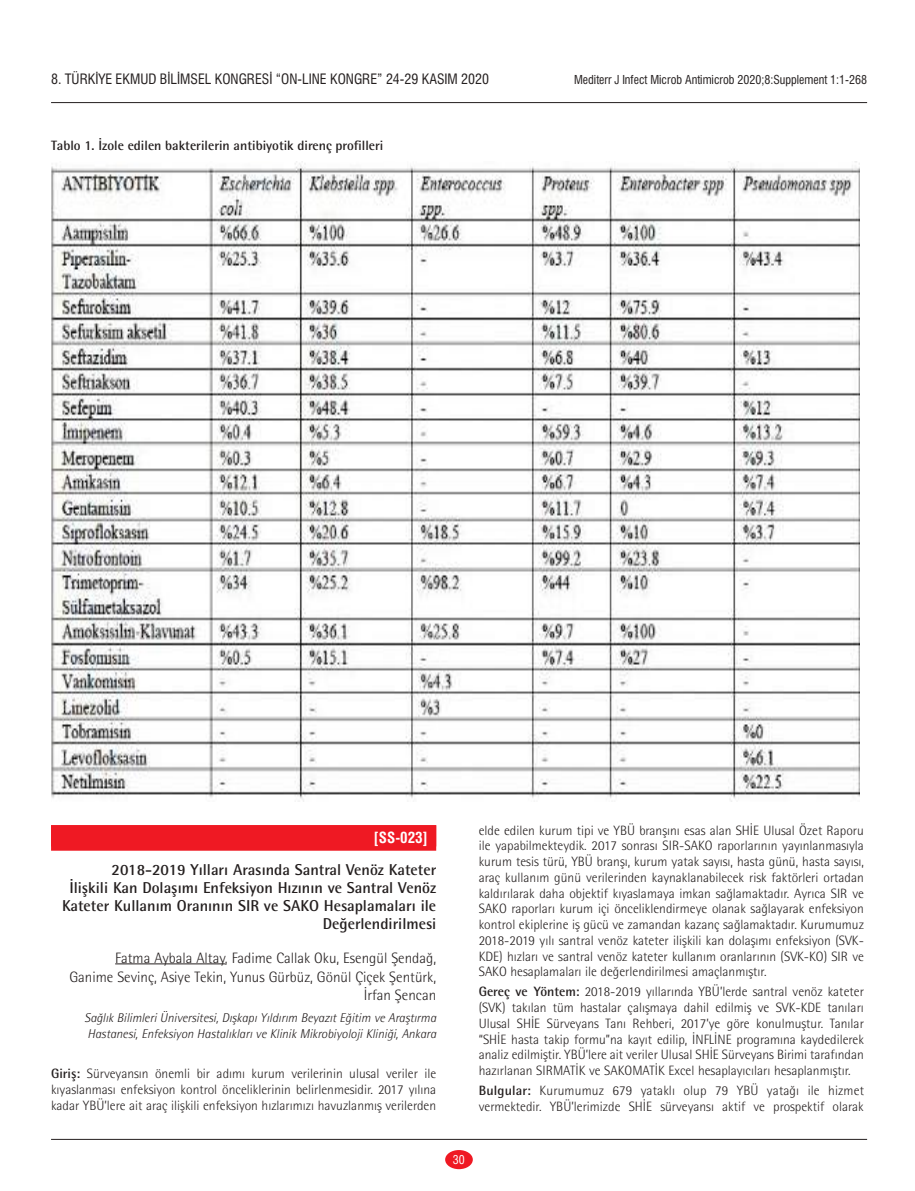
<style>
.page{position:relative;width:915px;height:1191px;background:#fff}
.page>*{position:absolute;margin:0;border:0;box-sizing:border-box;transform-origin:0 0}
.t1{font:700 15.75px/18px "Rotis Semi Sans Std";color:#241f1f;text-align:right}
.t2{font:300 15px/18.8px "Rotis Semi Sans Std";color:#241f1f;text-align:right}
.t3{font:15px "Swiss Condensed Bold Tr";color:#fff}
.t4{font:13.95px "Swiss Condensed Tr";color:#241f1f}
.t5{font:300 13.5px/15.8px "Rotis Semi Sans Std";color:#241f1f;text-align:justify}
.t6{font:700 13.5px "Rotis Semi Sans Std";color:#241f1f}
.t7{font:italic 300 12.75px/15.8px "Rotis Semi Sans Std";color:#241f1f}
.t8{font:12px "Swiss Condensed Tr";color:#241f1f}
.t9{font:12px "Swiss Condensed Tr";color:#fff}
.s1{font-weight:700}
</style>
<div class="page">
<hr style="left:51px;top:102px;width:815px;height:1px;background:#241f1f">
<hr style="left:51px;top:1139px;width:815px;height:1px;background:#241f1f">
<div style="left:445px;top:1150px;width:27px;height:19px;background:#ef1923;border-radius:50%"></div>
<div style="left:51px;top:825px;width:385px;height:25px;background:#ef1923"></div>
<hr style="left:115px;top:963px;width:110px;height:1px;background:#241f1f">
<img style="left:51px;top:162px;width:808px;height:639px">
<p class="t4" style="left:51px;top:70px;width:439px">8. TÜRKİYE EKMUD BİLİMSEL KONGRESİ “ON-LINE KONGRE” 24-29 KASIM 2020</p>
<p class="t8" style="left:574px;top:72px;width:294px">Mediterr J Infect Microb Antimicrob 2020;8:Supplement 1:1-268</p>
<p class="t6" style="left:51px;top:137px;width:334px">Tablo 1. İzole edilen bakterilerin antibiyotik direnç profilleri</p>
<p class="t3" style="left:374px;top:829px;width:55px">[SS-023]</p>
<p class="t1" style="left:62px;top:860px;width:375px">2018-2019 Yılları Arasında Santral Venöz Kateter<br>İlişkili Kan Dolaşımı Enfeksiyon Hızının ve Santral Venöz Kateter Kullanım Oranının SIR ve SAKO Hesaplamaları ile Değerlendirilmesi</p>
<p class="t2" style="left:69px;top:948px;width:368px">Fatma Aybala Altay, Fadime Callak Oku, Esengül Şendağ,<br>Ganime Sevinç, Asiye Tekin, Yunus Gürbüz, Gönül Çiçek Şentürk,<br>İrfan Şencan</p>
<p class="t7" style="left:84px;top:1010px;width:353px">Sağlık Bilimleri Üniversitesi, Dışkapı Yıldırım Beyazıt Eğitim ve Araştırma<br>Hastanesi, Enfeksiyon Hastalıkları ve Klinik Mikrobiyoloji Kliniği, Ankara</p>
<p class="t5" style="left:51px;top:1065px;width:386px"><span class="s1">Giriş:</span> Sürveyansın önemli bir adımı kurum verilerinin ulusal veriler ile kıyaslanması enfeksiyon kontrol önceliklerinin belirlenmesidir. 2017 yılına kadar YBÜ’lere ait araç ilişkili enfeksiyon hızlarımızı havuzlanmış verilerden</p>
<p class="t5" style="left:478px;top:822px;width:386px">elde edilen kurum tipi ve YBÜ branşını esas alan SHİE Ulusal Özet Raporu ile yapabilmekteydik. 2017 sonrası SIR-SAKO raporlarının yayınlanmasıyla kurum tesis türü, YBÜ branşı, kurum yatak sayısı, hasta günü, hasta sayısı, araç kullanım günü verilerinden kaynaklanabilecek risk faktörleri ortadan kaldırılarak daha objektif kıyaslamaya imkan sağlamaktadır. Ayrıca SIR ve SAKO raporları kurum içi önceliklendirmeye olanak sağlayarak enfeksiyon kontrol ekiplerine iş gücü ve zamandan kazanç sağlamaktadır. Kurumumuz 2018-2019 yılı santral venöz kateter ilişkili kan dolaşımı enfeksiyon (SVK-KDE) hızları ve santral venöz kateter kullanım oranlarının (SVK-KO) SIR ve SAKO hesaplamaları ile değerlendirilmesi amaçlanmıştır.</p>
<p class="t5" style="left:478px;top:984px;width:386px"><span class="s1">Gereç ve Yöntem:</span> 2018-2019 yıllarında YBÜ’lerde santral venöz kateter (SVK) takılan tüm hastalar çalışmaya dahil edilmiş ve SVK-KDE tanıları Ulusal SHİE Sürveyans Tanı Rehberi, 2017’ye göre konulmuştur. Tanılar “SHİE hasta takip formu”na kayıt edilip, İNFLİNE programına kaydedilerek analiz edilmiştir. YBÜ’lere ait veriler Ulusal SHİE Sürveyans Birimi tarafından hazırlanan SIRMATİK ve SAKOMATİK Excel hesaplayıcıları hesaplanmıştır.</p>
<p class="t5" style="left:478px;top:1082px;width:386px"><span class="s1">Bulgular:</span> Kurumumuz 679 yataklı olup 79 YBÜ yatağı ile hizmet vermektedir. YBÜ’lerimizde SHİE sürveyansı aktif ve prospektif olarak</p>
<p class="t9" style="left:452px;top:1152px;width:13px">30</p>
</div>
